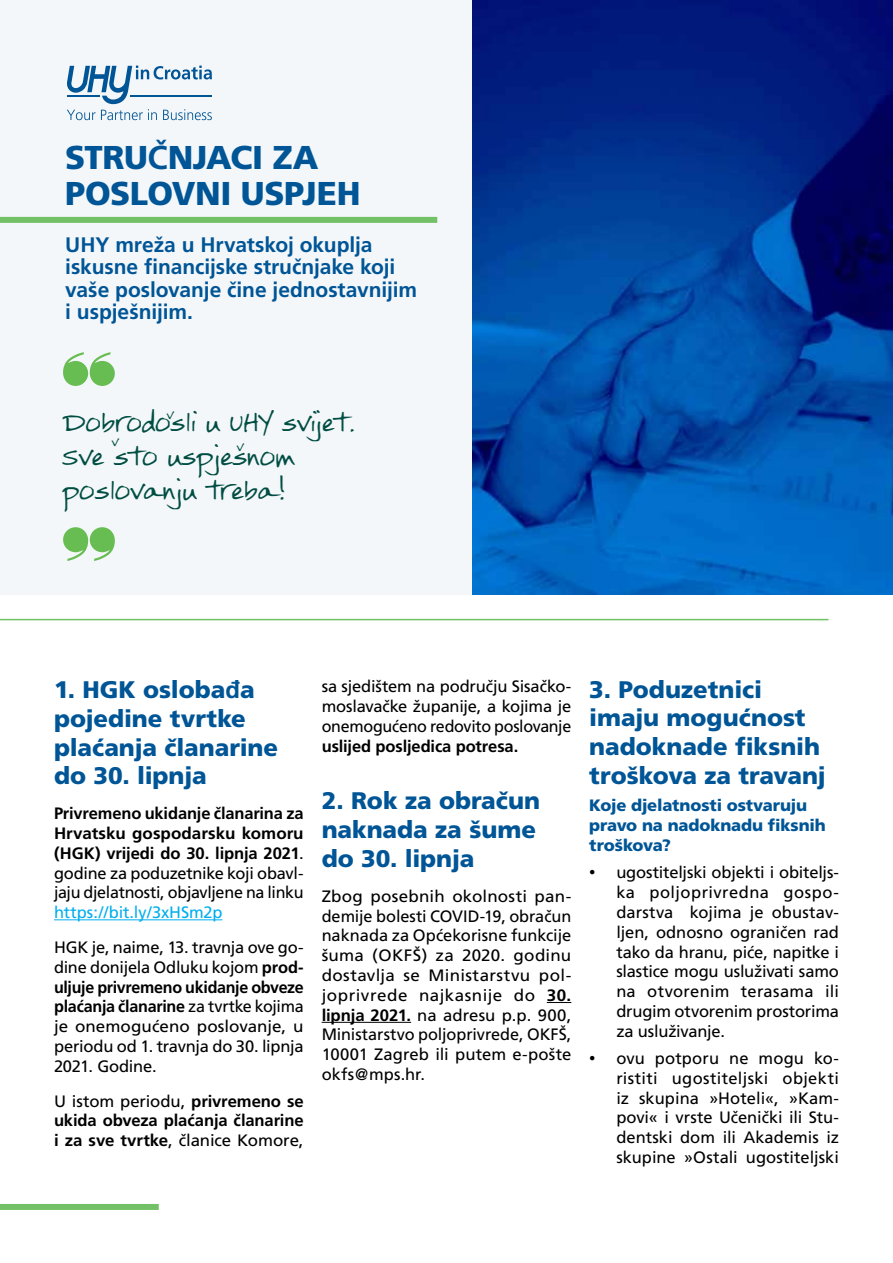
<style>
.page{position:relative;width:893px;height:1263px;background:#fff}
.page>*{position:absolute;margin:0;border:0;box-sizing:border-box;transform-origin:0 0}
.t1{font:900 33px/36px "Frutiger LT Std";letter-spacing:-.015em;color:#005596}
.t2{font:900 24px/28.8px "Frutiger LT Std";color:#005596}
.t3{font:700 21px/22.5px "Frutiger CE";letter-spacing:-.005em;color:#005596}
.t4{font:20.4px/34px "FG Rebecca W00";letter-spacing:-.015em;color:#004d43}
.t5{font:16.5px/19.8px "Frutiger CE";letter-spacing:-.01em;color:#000;text-align:justify}
.t6{font:700 16.5px/19.8px "Frutiger CE";letter-spacing:-.005em;color:#000;text-align:justify}
.t7{font:900 16.5px/19.8px "Frutiger LT Std";letter-spacing:-.01em;color:#005596}
.t8{font:16.5px "Frutiger CE";letter-spacing:-.01em;color:#00aeef}
.t9{font:10.2px "FG Rebecca W00";color:#004d43}
.s1{font-family:"Frutiger CE";font-weight:700}
.s2{font-weight:400}
.s3{font-weight:700}
.s4{font-family:"Times New Roman";font-size:18px}
</style>
<div class="page">
<div style="left:0;top:0;width:892px;height:594px;background:#f4f7f9"></div>
<div style="left:0;top:217px;width:437px;height:6px;background:#73c167"></div>
<hr style="left:0;top:619px;width:828px;height:1px;background:#73c167">
<hr style="left:54px;top:919px;width:168px;height:1px;background:#00aeef">
<svg style="left:547px;top:1002px;width:24px;height:1px"></svg>
<hr style="left:322px;top:1022px;width:89px;height:1px;background:#000">
<div style="left:0;top:1204px;width:159px;height:6px;background:#73c167"></div>
<svg style="left:63px;top:352px;width:52px;height:34px"></svg>
<svg style="left:63px;top:527px;width:52px;height:34px"></svg>
<svg style="left:67px;top:66px;width:145px;height:54px"></svg>
<img style="left:473px;top:0;width:420px;height:594px">
<h1 class="t1" style="left:65px;top:139px;width:297px">STRU<span class="s1">Č</span>NJACI ZA<br>POSLOVNI USPJEH</h1>
<p class="t3" style="left:65px;top:233px;width:353px">UHY mreža u Hrvatskoj okuplja iskusne financijske stručnjake koji vaše poslovanje čine jednostavnijim i uspješnijim.</p>
<p class="t4" style="left:62px;top:407px;width:293px">Dobrodosli u UHY svijet.<br>Sve sto uspjesnom poslovanju treba!</p>
<p class="t9" style="left:167px;top:409px;width:8px">v</p>
<p class="t9" style="left:112px;top:436px;width:8px">v</p>
<p class="t9" style="left:237px;top:442px;width:8px">v</p>
<h2 class="t2" style="left:54px;top:675px;width:226px">1. HGK osloba<span class="s1">đ</span>a pojedine tvrtke plaćanja članarine do 30. lipnja</h2>
<p class="t6" style="left:54px;top:803px;width:251px">Privremeno ukidanje članarina za Hrvatsku gospodarsku komoru (HGK) vrijedi do 30. lipnja 2021<span class="s2">. godine za poduzetnike koji obavl&shy;jaju djelatnosti, objavljene na linku</span></p>
<p class="t8" style="left:54px;top:903px;width:170px">https://bit.ly/3xHSm2p</p>
<p class="t5" style="left:54px;top:937px;width:251px">HGK je, naime, 13. travnja ove go&shy;dine donijela Odluku kojom <span class="s3">prod&shy;uljuje privremeno ukidanje obveze plaćanja članarine</span> za tvrtke kojima je onemogućeno poslovanje, u periodu od 1. travnja do 30. lipnja 2021. Godine.</p>
<p class="t6" style="left:54px;top:1091px;width:251px"><span class="s2">U istom periodu,</span> privremeno se ukida obveza plaćanja članarine i za sve tvrtke<span class="s2">, članice Komore,</span></p>
<p class="t5" style="left:322px;top:677px;width:251px">sa sjedištem na području Sisačko&shy;moslavačke županije, a kojima je onemogućeno redovito poslovanje</p>
<p class="t6" style="left:322px;top:736px;width:198px">uslijed posljedica potresa.</p>
<h2 class="t2" style="left:322px;top:787px;width:220px">2. Rok za obračun naknada za šume do 30. lipnja</h2>
<p class="t5" style="left:322px;top:886px;width:251px">Zbog posebnih okolnosti pan&shy;demije bolesti COVID-19, obračun naknada za Općekorisne funkcije šuma (OKFŠ) za 2020. godinu dostavlja se Ministarstvu pol&shy;joprivrede najkasnije do <span class="s3">30. lipnja 2021.</span> na adresu p.p. 900, Ministarstvo poljoprivrede, OKFŠ, 10001 Zagreb ili putem e-pošte okfs@mps.hr.</p>
<h2 class="t2" style="left:589px;top:675px;width:238px">3. Poduzetnici imaju mogućnost nadoknade fiksnih troškova za travanj</h2>
<p class="t7" style="left:589px;top:796px;width:238px">Koje djelatnosti ostvaruju pravo na nadoknadu fiksnih troškova?</p>
<p class="t5" style="left:616px;top:862px;width:224px;text-indent:-27px"><span class="s4">•</span> ugostiteljski objekti i obiteljs&shy;ka poljoprivredna gospo&shy;darstva kojima je obustav&shy;ljen, odnosno ograničen rad tako da hranu, piće, napitke i slastice mogu usluživati samo na otvorenim terasama ili drugim otvorenim prostorima za usluživanje.</p>
<p class="t5" style="left:616px;top:1048px;width:224px;text-indent:-27px"><span class="s4">•</span> ovu potporu ne mogu ko&shy;ristiti ugostiteljski objekti iz skupina »Hoteli«, »Kam&shy;povi« i vrste Učenički ili Stu&shy;dentski dom ili Akademis iz skupine »Ostali ugostiteljski</p>
</div>
